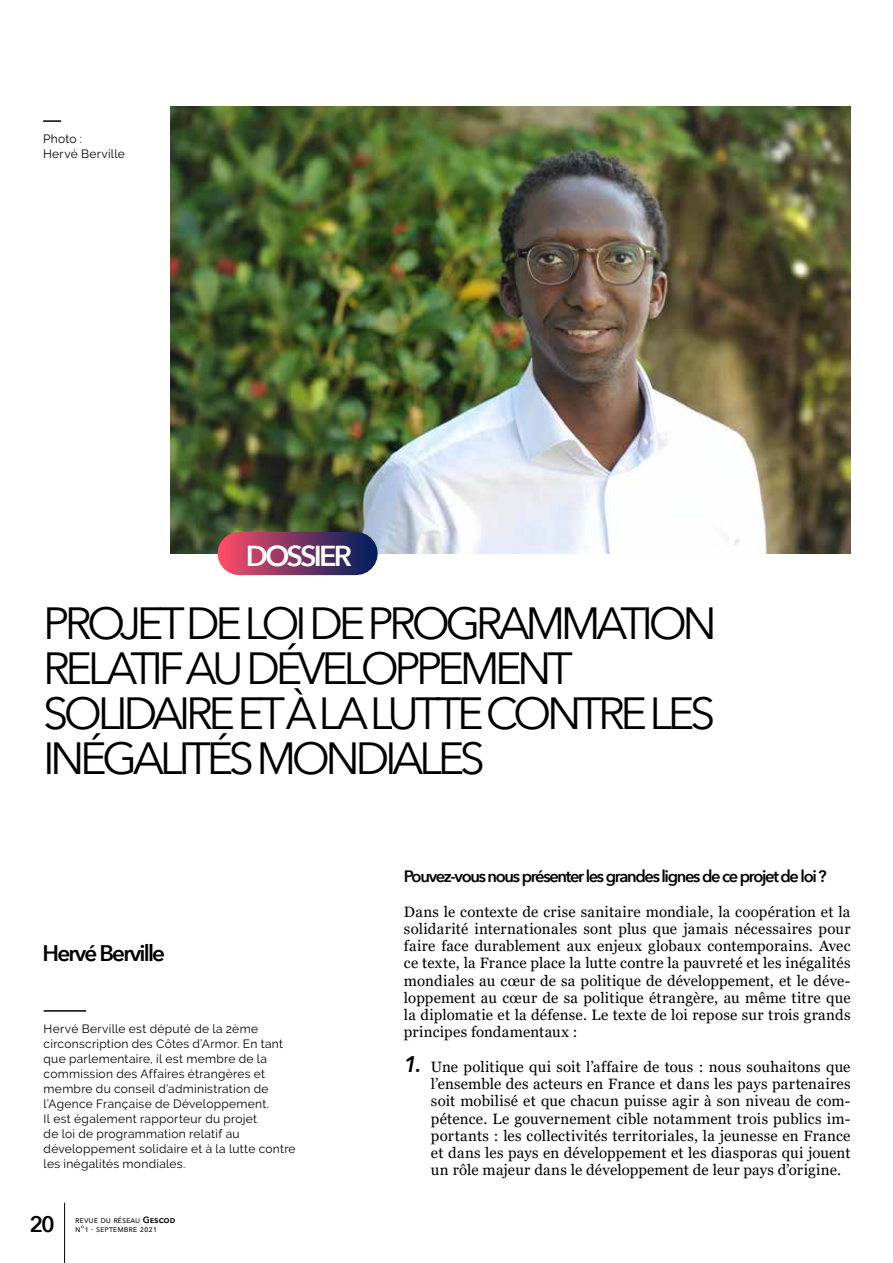
<style>
.page{position:relative;width:893px;height:1263px;background:#fff}
.page>*{position:absolute;margin:0;border:0;box-sizing:border-box;transform-origin:0 0}
.t1{font:45px/45px "Avenir Next";letter-spacing:-.1em;color:#000}
.t2{font:600 28.8px "Avenir Next";letter-spacing:-.1em;color:#fff}
.t3{font:600 22.5px "Avenir Next";letter-spacing:-.08em;color:#000}
.t4{font:600 16.5px "Avenir Next";letter-spacing:-.08em;color:#000}
.t5{font:15px/17.2px "Georgia";letter-spacing:.01em;color:#000;text-align:justify}
.t6{font:12px/15px "Raleway";letter-spacing:.025em;color:#000}
.t7{font:9px/9px "Avenir Next";color:#000}
.s1{font-weight:600}
.s2{font-family:"Avenir Next";font-weight:600;font-style:italic;font-size:22.5px}
</style>
<div class="page">
<hr style="left:64px;top:1203px;width:1px;height:60px;background:#000">
<svg style="left:43px;top:120px;width:18px;height:2px"></svg>
<img style="left:170px;top:106px;width:680px;height:447px">
<hr style="left:44px;top:1010px;width:42px;height:2px;background:#000">
<div style="left:239px;top:532px;width:117px;height:43px;background:linear-gradient(to right,#dc4667,#19235e)"></div>
<p class="t6" style="left:43px;top:131px;width:83px">Photo :<br>Hervé Berville</p>
<h2 class="t2" style="left:246px;top:531px;width:108px">DOSSIER</h2>
<h1 class="t1" style="left:43px;top:598px;width:675px">PROJET DE LOIDE PROGRAMMATION<br>RELATIF AU DÉVELOPPEMENT<br>SOLIDAIRE ET À LA LUTTE CONTRE LES<br>INÉGALITÉS MONDIALES</h1>
<h3 class="t3" style="left:43px;top:934px;width:124px">Hervé Berville</h3>
<p class="t6" style="left:44px;top:1021px;width:254px">Hervé Berville est député de la 2ème circonscription des Côtes d’Armor. En tant que parlementaire, il est membre de la commission des Affaires étrangères et membre du conseil d’administration de l’Agence Française de Développement.<br>Il est également rapporteur du projet<br>de loi de programmation relatif au développement solidaire et à la lutte contre les inégalités mondiales.</p>
<h3 class="t3" style="left:30px;top:1205px;width:27px">20</h3>
<p class="t7" style="left:75px;top:1215px;width:102px">revue du réseau <span class="s1">Gescod </span>n°1 - septembre 2021</p>
<p class="t4" style="left:404px;top:862px;width:424px">Pouvez-vous nous présenter les grandes lignes de ce projet de loi ?</p>
<p class="t5" style="left:404px;top:903px;width:448px">Dans le contexte de crise sanitaire mondiale, la coopération et la solidarité internationales sont plus que jamais nécessaires pour faire face durablement aux enjeux globaux contemporains. Avec ce texte, la France place la lutte contre la pauvreté et les inégalités mondiales au cœur de sa politique de développement, et le déve&shy;loppement au cœur de sa politique étrangère, au même titre que la diplomatie et la défense. Le texte de loi repose sur trois grands principes fondamentaux :</p>
<p class="t5" style="left:431px;top:1058px;width:421px;text-indent:-27px"><span class="s2">1.</span> Une politique qui soit l’affaire de tous : nous souhaitons que l’ensemble des acteurs en France et dans les pays partenaires soit mobilisé et que chacun puisse agir à son niveau de com&shy;pétence. Le gouvernement cible notamment trois publics im&shy;portants : les collectivités territoriales, la jeunesse en France et dans les pays en développement et les diasporas qui jouent un rôle majeur dans le développement de leur pays d’origine.</p>
</div>
